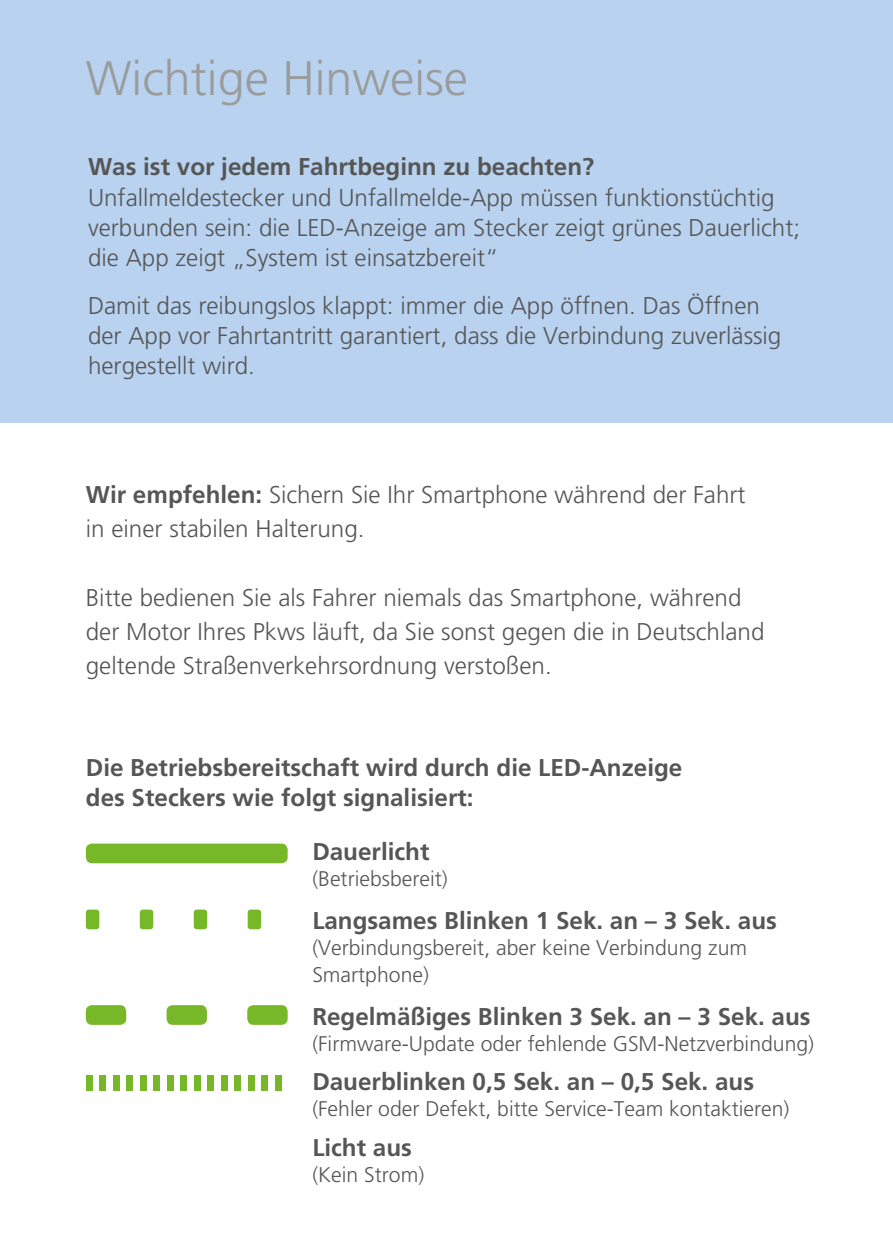
<style>
.page{position:relative;width:893px;height:1259px;background:#fff}
.page>*{position:absolute;margin:0;border:0;box-sizing:border-box;transform-origin:0 0}
.t1{font:300 48.6px "Frutiger LT Std";color:#9a9b9b}
.t2{font:300 24.3px/30.3px "Frutiger LT Std";color:#565656}
.t3{font:700 24.3px/30.3px "Frutiger LT Std";color:#565656}
.t4{font:300 21.3px/26.4px "Frutiger LT Std";color:#565656}
.s1{font-weight:700}
</style>
<div class="page">
<div style="left:0;top:0;width:893px;height:423px;background:#b8d2ef"></div>
<div style="left:86px;top:843px;width:202px;height:20px;background:#76b828;border-radius:6px"></div>
<div style="left:86px;top:909px;width:13px;height:20px;background:#76b828;border-radius:3px"></div>
<div style="left:140px;top:909px;width:13px;height:20px;background:#76b828;border-radius:3px"></div>
<div style="left:194px;top:909px;width:13px;height:20px;background:#76b828;border-radius:3px"></div>
<div style="left:248px;top:909px;width:13px;height:20px;background:#76b828;border-radius:3px"></div>
<svg style="left:86px;top:1075px;width:7px;height:16px"></svg>
<svg style="left:167px;top:1075px;width:6px;height:16px"></svg>
<svg style="left:113px;top:1075px;width:7px;height:16px"></svg>
<svg style="left:194px;top:1075px;width:6px;height:16px"></svg>
<svg style="left:140px;top:1075px;width:7px;height:16px"></svg>
<svg style="left:221px;top:1075px;width:6px;height:16px"></svg>
<svg style="left:261px;top:1075px;width:7px;height:16px"></svg>
<svg style="left:248px;top:1075px;width:6px;height:16px"></svg>
<svg style="left:99px;top:1075px;width:7px;height:16px"></svg>
<svg style="left:180px;top:1075px;width:7px;height:16px"></svg>
<svg style="left:126px;top:1075px;width:7px;height:16px"></svg>
<svg style="left:207px;top:1075px;width:7px;height:16px"></svg>
<svg style="left:153px;top:1075px;width:7px;height:16px"></svg>
<svg style="left:234px;top:1075px;width:7px;height:16px"></svg>
<svg style="left:275px;top:1075px;width:6px;height:16px"></svg>
<div style="left:86px;top:1005px;width:40px;height:20px;background:#76b828;border-radius:6px"></div>
<div style="left:167px;top:1005px;width:40px;height:20px;background:#76b828;border-radius:6px"></div>
<div style="left:247px;top:1005px;width:41px;height:20px;background:#76b828;border-radius:6px"></div>
<h1 class="t1" style="left:86px;top:51px;width:384px">Wichtige Hinweise</h1>
<p class="t3" style="left:88px;top:152px;width:508px">Was ist vor jedem Fahrtbeginn zu beachten?</p>
<p class="t2" style="left:88px;top:182px;width:714px">Unfallmeldestecker und Unfallmelde-App müssen funktionstüchtig verbunden sein: die LED-Anzeige am Stecker zeigt grünes Dauerlicht; die App zeigt „System ist einsatzbereit“</p>
<p class="t2" style="left:88px;top:291px;width:695px">Damit das reibungslos klappt: immer die App öffnen. Das Öffnen der App vor Fahrtantritt garantiert, dass die Verbindung zuverlässig hergestellt wird.</p>
<p class="t2" style="left:86px;top:478px;width:661px;line-height:34.2px"><span class="s1">Wir empfehlen:</span> Sichern Sie Ihr Smartphone während der Fahrt in einer stabilen Halterung.</p>
<p class="t2" style="left:86px;top:580px;width:680px;line-height:34.2px">Bitte bedienen Sie als Fahrer niemals das Smartphone, während der Motor Ihres Pkws läuft, da Sie sonst gegen die in Deutschland geltende Straßenverkehrsordnung verstoßen.</p>
<p class="t3" style="left:86px;top:752px;width:598px">Die Betriebsbereitschaft wird durch die LED-Anzeige des Steckers wie folgt signalisiert:</p>
<p class="t3" style="left:312px;top:836px;width:119px">Dauerlicht</p>
<p class="t4" style="left:312px;top:865px;width:137px">(Betriebsbereit)</p>
<p class="t3" style="left:312px;top:906px;width:466px">Langsames Blinken 1 Sek. an – 3 Sek. aus</p>
<p class="t4" style="left:312px;top:934px;width:436px">(Verbindungsbereit, aber keine Verbindung zum<br>Smartphone)</p>
<p class="t3" style="left:312px;top:1001px;width:500px">Regelmäßiges Blinken 3 Sek. an – 3 Sek. aus</p>
<p class="t4" style="left:312px;top:1030px;width:503px">(Firmware-Update oder fehlende GSM-Netzverbindung)</p>
<p class="t3" style="left:312px;top:1067px;width:443px">Dauerblinken 0,5 Sek. an – 0,5 Sek. aus</p>
<p class="t4" style="left:312px;top:1096px;width:479px">(Fehler oder Defekt, bitte Service-Team kontaktieren)</p>
<p class="t3" style="left:312px;top:1132px;width:101px">Licht aus</p>
<p class="t4" style="left:312px;top:1161px;width:113px">(Kein Strom)</p>
</div>
